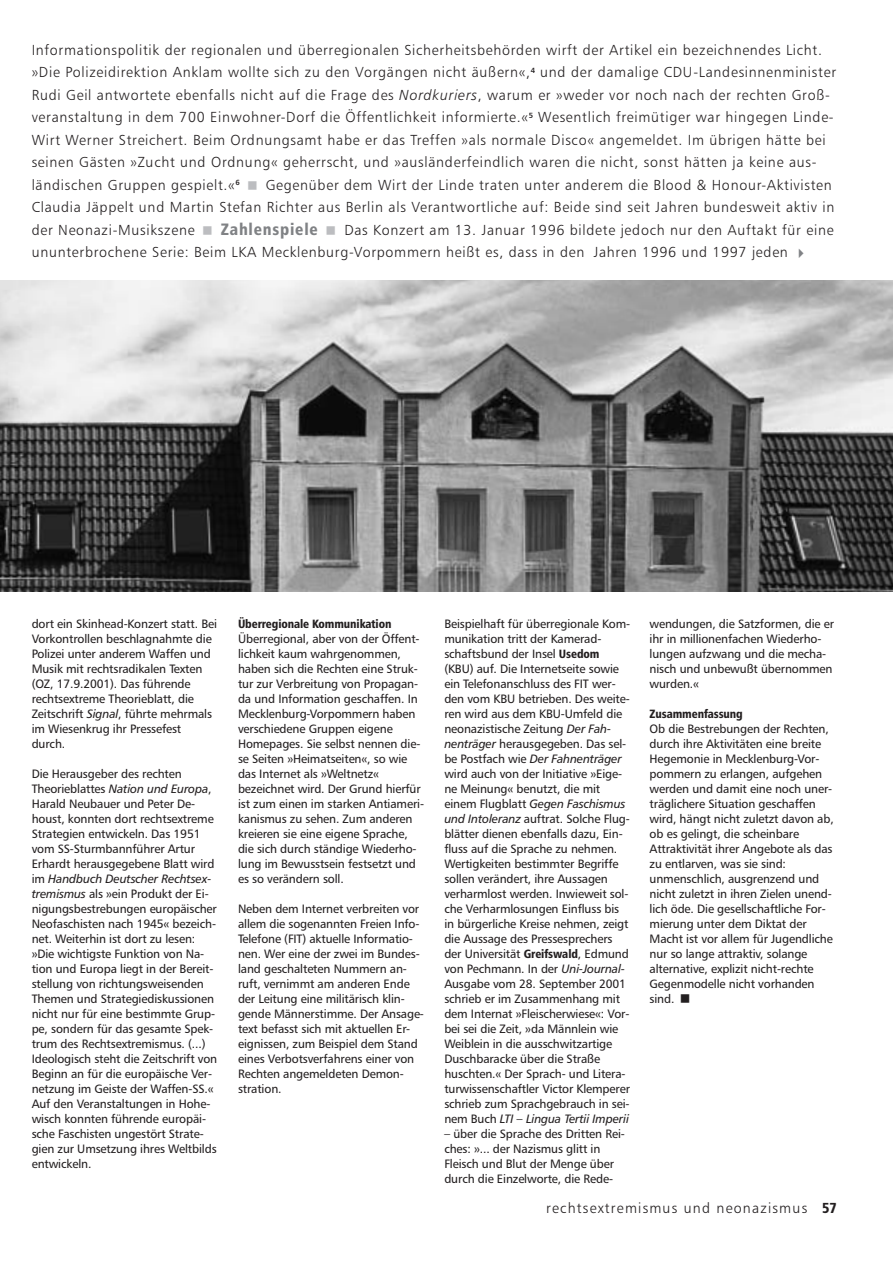
<style>
.page{position:relative;width:893px;height:1263px;background:#fff}
.page>*{position:absolute;margin:0;border:0;box-sizing:border-box;transform-origin:0 0}
.t1{font:16.5px "Humanist 777 BT Black Condensed B";letter-spacing:.045em;color:#808285}
.t2{font:14.55px/22.5px "Humanist 777 BT Light B";letter-spacing:.05em;color:#231f20}
.t3{font:14.55px "Humanist 777 BT Light B";letter-spacing:.085em;color:#231f20}
.t4{font:12.15px/15px "Humanist 777 BT Roman B";letter-spacing:-.01em;color:#231f20}
.t5{font:12.15px "Humanist 777 BT Italic B";letter-spacing:-.01em;color:#231f20}
.t6{font:12px "Humanist 777 BT Black Condensed B";letter-spacing:-.01em;color:#231f20}
.s1{font-family:"Humanist 777 BT Light Italic B"}
.s2{font-family:"Humanist 777 BT Italic B"}
.s3{font-family:"Humanist 777 BT Roman B"}
.s4{font-family:"Humanist 777 BT Black Condensed B";font-size:12px}
.s5{font-family:"Humanist 777 BT Black Condensed B"}
</style>
<div class="page">
<img style="left:0;top:281px;width:892px;height:310px">
<p class="t2" style="left:32px;top:40px;width:805px">Informationspolitik der regionalen und überregionalen Sicherheitsbehörden wirft der Artikel ein bezeichnendes Licht. »Die Polizeidirektion Anklam wollte sich zu den Vorgängen nicht äußern«,<sup>4</sup> und der damalige CDU-Landesinnenminister Rudi Geil antwortete ebenfalls nicht auf die Frage des <span class="s1">Nordkuriers</span>, warum er »weder vor noch nach der rechten Groß&shy;veranstaltung in dem 700 Einwohner-Dorf die Öffentlichkeit informierte.«<sup>5</sup> Wesentlich freimütiger war hingegen Linde-Wirt Werner Streichert. Beim Ordnungsamt habe er das Treffen »als normale Disco« angemeldet. Im übrigen hätte bei seinen Gästen »Zucht und Ordnung« geherrscht, und »ausländerfeindlich waren die nicht, sonst hätten ja keine aus&shy;ländischen Gruppen gespielt.«<sup>6</sup></p>
<p class="t2" style="left:32px;top:175px;width:804px;text-indent:234px">Gegenüber dem Wirt der Linde traten unter anderem die Blood &amp; Honour-Aktivisten<br>Claudia Jäppelt und Martin Stefan Richter aus Berlin als Verantwortliche auf: Beide sind seit Jahren bundesweit aktiv in der Neonazi-Musikszene</p>
<h1 class="t1" style="left:221px;top:223px;width:99px">Zahlenspiele</h1>
<p class="t2" style="left:32px;top:220px;width:803px;text-indent:313px">Das Konzert am 13. Januar 1996 bildete jedoch nur den Auftakt für eine ununterbrochene Serie: Beim LKA Mecklenburg-Vorpommern heißt es, dass in den Jahren 1996 und 1997 jeden</p>
<p class="t4" style="left:32px;top:617px;width:187px">dort ein Skinhead-Konzert statt. Bei<br>Vorkontrollen beschlagnahmte die<br>Polizei unter anderem Waffen und<br>Musik mit rechtsradikalen Texten (OZ, 17.9.2001). Das führende rechtsextreme Theorieblatt, die<br>Zeitschrift <span class="s2">Signal</span>, führte mehrmals im Wiesenkrug ihr Pressefest durch.</p>
<p class="t4" style="left:32px;top:767px;width:184px">Die Herausgeber des rechten<br>Theorieblattes <span class="s2">Nation und Europa</span>,<br>Harald Neubauer und Peter De&shy;houst, konnten dort rechtsextreme<br>Strategien entwickeln. Das 1951 vom SS-Sturmbannführer Artur<br>Erhardt herausgegebene Blatt wird</p>
<p class="t5" style="left:32px;top:874px;width:181px"><span class="s3">im</span> Handbuch Deutscher Rechtsex-</p>
<p class="t4" style="left:32px;top:887px;width:187px"><span class="s2">tremismus</span> als »ein Produkt der Ei&shy;nigungsbestrebungen europäischer Neofaschisten nach 1945« bezeich&shy;net. Weiterhin ist dort zu lesen: »Die wichtigste Funktion von Na&shy;tion und Europa liegt in der Bereit&shy;stellung von richtungsweisenden Themen und Strategiediskussionen nicht nur für eine bestimmte Grup&shy;pe, sondern für das gesamte Spek&shy;trum des Rechtsextremismus. (...)<br>Ideologisch steht die Zeitschrift von Beginn an für die europäische Ver&shy;netzung im Geiste der Waffen-SS.« Auf den Veranstaltungen in Hohe&shy;wisch konnten führende europäi&shy;sche Faschisten ungestört Strate&shy;gien zur Umsetzung ihres Weltbilds entwickeln.</p>
<p class="t6" style="left:238px;top:619px;width:155px">Überregionale Kommunikation</p>
<p class="t4" style="left:238px;top:632px;width:187px">Überregional, aber von der Öffent&shy;lichkeit kaum wahrgenommen, haben sich die Rechten eine Struk&shy;tur zur Verbreitung von Propagan&shy;da und Information geschaffen. In<br>Mecklenburg-Vorpommern haben verschiedene Gruppen eigene<br>Homepages. Sie selbst nennen die&shy;se Seiten »Heimatseiten«, so wie das Internet als »Weltnetz« bezeichnet wird. Der Grund hierfür ist zum einen im starken Antiameri&shy;kanismus zu sehen. Zum anderen kreieren sie eine eigene Sprache, die sich durch ständige Wiederho&shy;lung im Bewusstsein festsetzt und es so verändern soll.</p>
<p class="t4" style="left:238px;top:902px;width:187px">Neben dem Internet verbreiten vor allem die sogenannten Freien Info-<br>Telefone (FIT) aktuelle Informatio&shy;nen. Wer eine der zwei im Bundes&shy;land geschalteten Nummern an&shy;ruft, vernimmt am anderen Ende der Leitung eine militärisch klin&shy;gende Männerstimme. Der Ansage&shy;text befasst sich mit aktuellen Er&shy;eignissen, zum Beispiel dem Stand eines Verbotsverfahrens einer von<br>Rechten angemeldeten Demon&shy;stration.</p>
<p class="t4" style="left:444px;top:617px;width:187px">Beispielhaft für überregionale Kom&shy;munikation tritt der Kamerad&shy;schaftsbund der Insel <span class="s4">Usedom </span>(KBU) auf. Die Internetseite sowie ein Telefonanschluss des FIT wer&shy;den vom KBU betrieben. Des weite&shy;ren wird aus dem KBU-Umfeld die neonazistische Zeitung <span class="s2">Der Fah&shy;nenträger</span> herausgegeben. Das sel-</p>
<p class="t5" style="left:444px;top:754px;width:179px"><span class="s3">be Postfach wie</span> Der Fahnenträger</p>
<p class="t4" style="left:444px;top:767px;width:179px">wird auch von der Initiative »Eige&shy;ne Meinung« benutzt, die mit</p>
<p class="t5" style="left:444px;top:799px;width:183px"><span class="s3">einem Flugblatt</span> Gegen Faschismus</p>
<p class="t4" style="left:444px;top:812px;width:187px"><span class="s2">und Intoleranz</span> auftrat. Solche Flug&shy;blätter dienen ebenfalls dazu, Ein&shy;fluss auf die Sprache zu nehmen.<br>Wertigkeiten bestimmter Begriffe sollen verändert, ihre Aussagen verharmlost werden. Inwieweit sol&shy;che Verharmlosungen Einfluss bis in bürgerliche Kreise nehmen, zeigt die Aussage des Pressesprechers der Universität <span class="s4">Greifswald</span>, Edmund von Pechmann. In der <span class="s2">Uni-Journal</span>-Ausgabe vom 28. September 2001 schrieb er im Zusammenhang mit dem Internat »Fleischerwiese«: Vor&shy;bei sei die Zeit, »da Männlein wie Weiblein in die ausschwitzartige Duschbaracke über die Straße huschten.« Der Sprach- und Litera&shy;turwissenschaftler Victor Klemperer schrieb zum Sprachgebrauch in sei-</p>
<p class="t5" style="left:444px;top:1114px;width:186px"><span class="s3">nem Buch</span> LTI – Lingua Tertii Imperii</p>
<p class="t4" style="left:444px;top:1127px;width:182px"><span class="s2">–</span> über die Sprache des Dritten Rei&shy;ches: »... der Nazismus glitt in<br>Fleisch und Blut der Menge über durch die Einzelworte, die Rede-</p>
<p class="t4" style="left:649px;top:617px;width:186px">wendungen, die Satzformen, die er ihr in millionenfachen Wiederho&shy;lungen aufzwang und die mecha&shy;nisch und unbewußt übernommen wurden.«</p>
<p class="t6" style="left:649px;top:709px;width:95px">Zusammenfassung</p>
<p class="t4" style="left:649px;top:722px;width:186px">Ob die Bestrebungen der Rechten, durch ihre Aktivitäten eine breite<br>Hegemonie in Mecklenburg-Vor&shy;pommern zu erlangen, aufgehen werden und damit eine noch uner&shy;träglichere Situation geschaffen wird, hängt nicht zuletzt davon ab, ob es gelingt, die scheinbare<br>Attraktivität ihrer Angebote als das zu entlarven, was sie sind: unmenschlich, ausgrenzend und nicht zuletzt in ihren Zielen unend&shy;lich öde. Die gesellschaftliche For&shy;mierung unter dem Diktat der<br>Macht ist vor allem für Jugendliche nur so lange attraktiv, solange alternative, explizit nicht-rechte<br>Gegenmodelle nicht vorhanden sind.</p>
<p class="t3" style="left:546px;top:1202px;width:292px">rechtsextremismus und neonazismus <span class="s5">57</span></p>
</div>
